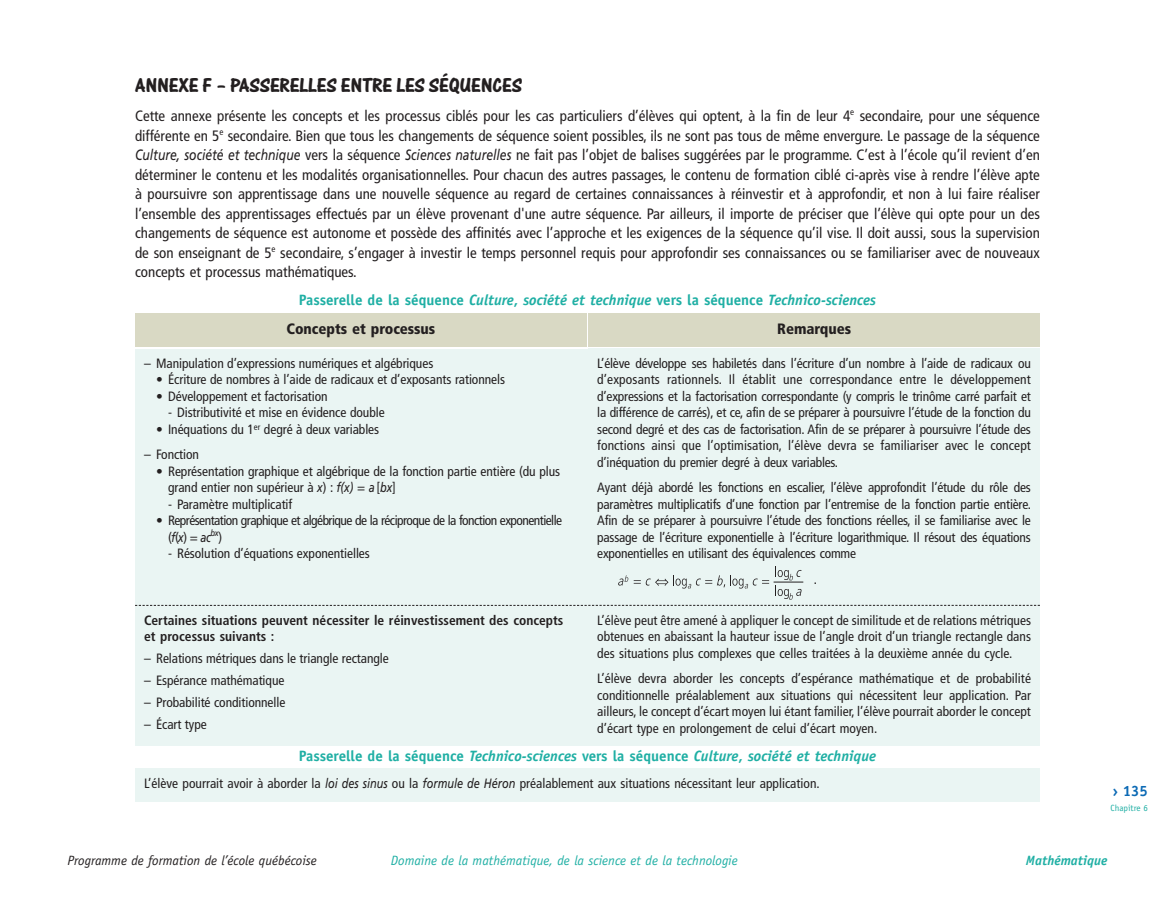
<style>
.page{position:relative;width:1175px;height:905px;background:#fff}
.page>*{position:absolute;margin:0;border:0;box-sizing:border-box;transform-origin:0 0}
.t1{font:21px "One Stroke Script Bold Plain";color:#231f20}
.t2{font:condensed 15px/19.5px "Frutiger";color:#231f20;text-align:justify}
.t3{font:italic 700 15px "Officina Sans";color:#1fafa4}
.t4{font:900 condensed 15px "Frutiger";letter-spacing:-.005em;color:#231f20}
.t5{font:700 15px "Officina Sans";color:#0c6ab5}
.t6{font:condensed 13.5px/16.5px "Frutiger";letter-spacing:-.005em;color:#231f20;text-align:justify}
.t7{font:condensed 13.5px/16.5px "Frutiger";letter-spacing:-.04em;color:#231f20}
.t8{font:700 condensed 13.5px/16.5px "Frutiger";color:#231f20}
.t9{font:italic 13.5px "Officina Sans";color:#1fafa4}
.t10{font:italic 13.5px "Officina Sans";color:#231f20}
.t11{font:italic 700 13.5px "Officina Sans";color:#1fafa4}
.t12{font:9px "Officina Sans";color:#1fafa4}
.s1{font-style:italic;font-stretch:normal}
.s2{font-style:normal}
</style>
<div class="page">
<div style="left:135px;top:313px;width:451px;height:33px;background:#d9d9c4"></div>
<div style="left:588px;top:313px;width:452px;height:33px;background:#d9d9c4"></div>
<div style="left:135px;top:349px;width:452px;height:256px;background:#eaf5f3"></div>
<div style="left:588px;top:349px;width:452px;height:256px;background:#eaf5f3"></div>
<div style="left:135px;top:605px;width:452px;height:140px;background:#eaf5f3"></div>
<div style="left:588px;top:605px;width:452px;height:140px;background:#eaf5f3"></div>
<svg style="left:775px;top:567px;width:26px;height:13px"></svg>
<svg style="left:618px;top:575px;width:151px;height:13px"></svg>
<svg style="left:775px;top:586px;width:27px;height:13px"></svg>
<hr style="left:773px;top:581px;width:30px;height:1px;background:#231f20">
<svg style="left:135px;top:605px;width:905px;height:1px"></svg>
<div style="left:135px;top:768px;width:905px;height:33px;background:#eaf5f3"></div>
<h1 class="t1" style="left:135px;top:79px;width:388px">ANNEXE F – PASSERELLES ENTRE LES SÉQUENCES</h1>
<p class="t2" style="left:135px;top:107px;width:906px">Cette annexe présente les concepts et les processus ciblés pour les cas particuliers d’élèves qui optent, à la fin de leur 4<sup>e</sup> secondaire, pour une séquence différente en 5<sup>e</sup> secondaire. Bien que tous les changements de séquence soient possibles, ils ne sont pas tous de même envergure. Le passage de la séquence <span class="s1">Culture, société et technique</span> vers la séquence <span class="s1">Sciences naturelles</span> ne fait pas l’objet de balises suggérées par le programme. C’est à l’école qu’il revient d’en déterminer le contenu et les modalités organisationnelles. Pour chacun des autres passages, le contenu de formation ciblé ci-après vise à rendre l’élève apte à poursuivre son apprentissage dans une nouvelle séquence au regard de certaines connaissances à réinvestir et à approfondir, et non à lui faire réaliser l’ensemble des apprentissages effectués par un élève provenant d'une autre séquence. Par ailleurs, il importe de préciser que l’élève qui opte pour un des changements de séquence est autonome et possède des affinités avec l’approche et les exigences de la séquence qu’il vise. Il doit aussi, sous la supervision de son enseignant de 5<sup>e</sup> secondaire, s’engager à investir le temps personnel requis pour approfondir ses connaissances ou se familiariser avec de nouveaux concepts et processus mathématiques.</p>
<p class="t3" style="left:299px;top:294px;width:578px"><span class="s2">Passerelle de la séquence</span> Culture<span class="s2">,</span> société et technique <span class="s2">vers la séquence</span> Technico-sciences</p>
<p class="t4" style="left:286px;top:322px;width:150px">Concepts et processus</p>
<p class="t4" style="left:777px;top:322px;width:75px">Remarques</p>
<p class="t6" style="left:144px;top:356px;width:291px">– Manipulation d’expressions numériques et algébriques</p>
<p class="t6" style="left:156px;top:372px;width:350px">• Écriture de nombres à l’aide de radicaux et d’exposants rationnels</p>
<p class="t6" style="left:156px;top:389px;width:173px">• Développement et factorisation</p>
<p class="t6" style="left:168px;top:405px;width:218px">- Distributivité et mise en évidence double</p>
<p class="t6" style="left:156px;top:422px;width:225px">• Inéquations du 1<sup>er</sup> degré à deux variables</p>
<p class="t6" style="left:144px;top:447px;width:57px">– Fonction</p>
<p class="t6" style="left:168px;top:464px;width:393px;text-indent:-12px">• Représentation graphique et algébrique de la fonction partie entière (du plus grand entier non supérieur à <span class="s1">x</span>) : <span class="s1">f(x)</span> = <span class="s1">a</span> [<span class="s1">bx</span>]</p>
<p class="t6" style="left:168px;top:497px;width:126px">- Paramètre multiplicatif</p>
<p class="t7" style="left:168px;top:513px;width:395px;text-indent:-12px">• Représentation graphique et algébrique de la réciproque de la fonction exponentielle (<span class="s1">f</span>(<span class="s1">x</span>) = <span class="s1">ac</span><sup>bx</sup>)</p>
<p class="t6" style="left:168px;top:546px;width:203px">- Résolution d’équations exponentielles</p>
<p class="t6" style="left:597px;top:356px;width:435px">L’élève développe ses habiletés dans l’écriture d’un nombre à l’aide de radicaux ou d’exposants rationnels. Il établit une correspondance entre le développement d’expressions et la factorisation correspondante (y compris le trinôme carré parfait et la différence de carrés), et ce, afin de se préparer à poursuivre l’étude de la fonction du second degré et des cas de factorisation. Afin de se préparer à poursuivre l’étude des fonctions ainsi que l’optimisation, l’élève devra se familiariser avec le concept d’inéquation du premier degré à deux variables.</p>
<p class="t6" style="left:597px;top:480px;width:435px">Ayant déjà abordé les fonctions en escalier, l’élève approfondit l’étude du rôle des paramètres multiplicatifs d’une fonction par l’entremise de la fonction partie entière.<br>Afin de se préparer à poursuivre l’étude des fonctions réelles, il se familiarise avec le passage de l’écriture exponentielle à l’écriture logarithmique. Il résout des équations exponentielles en utilisant des équivalences comme</p>
<p class="t6" style="left:814px;top:572px;width:5px">.</p>
<p class="t8" style="left:144px;top:612px;width:421px">Certaines situations peuvent nécessiter le réinvestissement des concepts et processus suivants :</p>
<p class="t6" style="left:144px;top:651px;width:246px">– Relations métriques dans le triangle rectangle</p>
<p class="t6" style="left:144px;top:673px;width:142px">– Espérance mathématique</p>
<p class="t6" style="left:144px;top:695px;width:143px">– Probabilité conditionnelle</p>
<p class="t6" style="left:144px;top:716px;width:64px">– Écart type</p>
<p class="t6" style="left:597px;top:612px;width:435px">L’élève peut être amené à appliquer le concept de similitude et de relations métriques obtenues en abaissant la hauteur issue de l’angle droit d’un triangle rectangle dans des situations plus complexes que celles traitées à la deuxième année du cycle.</p>
<p class="t6" style="left:597px;top:671px;width:435px">L’élève devra aborder les concepts d’espérance mathématique et de probabilité conditionnelle préalablement aux situations qui nécessitent leur application. Par ailleurs, le concept d’écart moyen lui étant familier, l’élève pourrait aborder le concept d’écart type en prolongement de celui d’écart moyen.</p>
<p class="t3" style="left:299px;top:750px;width:578px"><span class="s2">Passerelle de la séquence</span> Technico-sciences <span class="s2">vers la séquence</span> Culture<span class="s2">,</span> société et technique</p>
<p class="t6" style="left:144px;top:775px;width:677px">L’élève pourrait avoir à aborder la <span class="s1">loi des sinus</span> ou la <span class="s1">formule de Héron</span> préalablement aux situations nécessitant leur application.</p>
<p class="t5" style="left:1112px;top:784px;width:37px">› 135</p>
<p class="t12" style="left:1110px;top:804px;width:39px">Chapitre 6</p>
<p class="t10" style="left:68px;top:854px;width:251px">Programme de formation de l’école québécoise</p>
<p class="t9" style="left:391px;top:854px;width:348px">Domaine de la mathématique, de la science et de la technologie</p>
<p class="t11" style="left:1026px;top:854px;width:83px">Mathématique</p>
</div>
